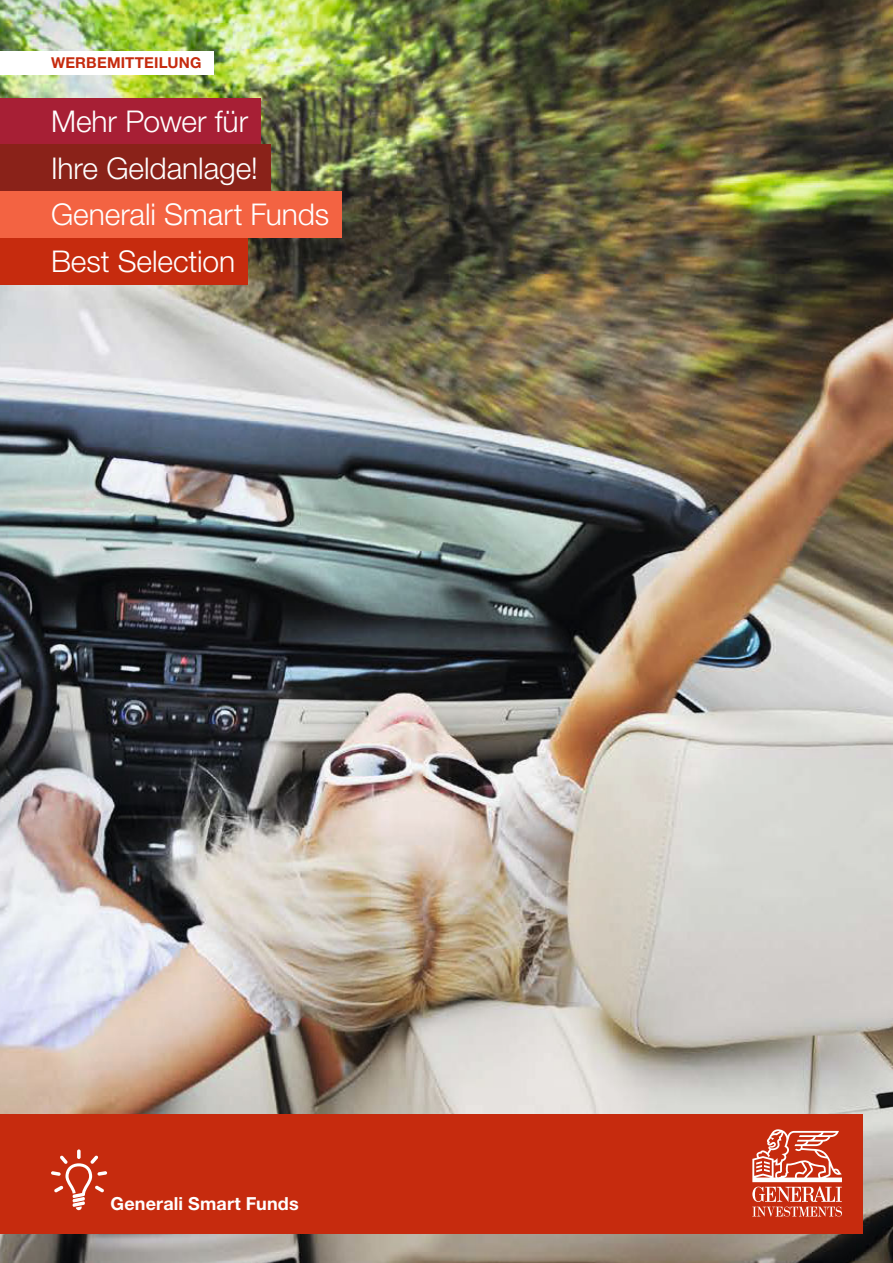
<style>
.page{position:relative;width:893px;height:1263px;background:#fff}
.page>*{position:absolute;margin:0;border:0;box-sizing:border-box;transform-origin:0 0}
.t1{font:300 30px/46.8px "Helvetica Neue LT";letter-spacing:-.005em;color:#fff}
.t2{font:700 18px "Helvetica Neue LT";letter-spacing:.01em;color:#fff}
.t3{font:700 15px "Helvetica Neue LT";letter-spacing:.01em;color:#c62b0e}
</style>
<div class="page">
<img style="left:1px;top:0;width:892px;height:1262px">
<div style="left:1px;top:51px;width:213px;height:23px;background:#fff"></div>
<div style="left:1px;top:98px;width:260px;height:47px;background:#a71f35"></div>
<div style="left:1px;top:145px;width:270px;height:46px;background:#8a2219"></div>
<div style="left:1px;top:191px;width:341px;height:47px;background:#f36342"></div>
<div style="left:1px;top:238px;width:247px;height:47px;background:#c62b0e"></div>
<div style="left:1px;top:1114px;width:862px;height:119px;background:#c62b0e"></div>
<svg style="left:77px;top:1149px;width:4px;height:10px"></svg>
<svg style="left:51px;top:1155px;width:56px;height:55px"></svg>
<svg style="left:752px;top:1129px;width:90px;height:87px"></svg>
<p class="t3" style="left:51px;top:57px;width:152px">WERBEMITTEILUNG</p>
<p class="t1" style="left:51px;top:101px;width:280px">Mehr Power für<br>Ihre Geldanlage!<br>Generali Smart Funds<br>Best Selection</p>
<p class="t2" style="left:111px;top:1197px;width:190px">Generali Smart Funds</p>
</div>
